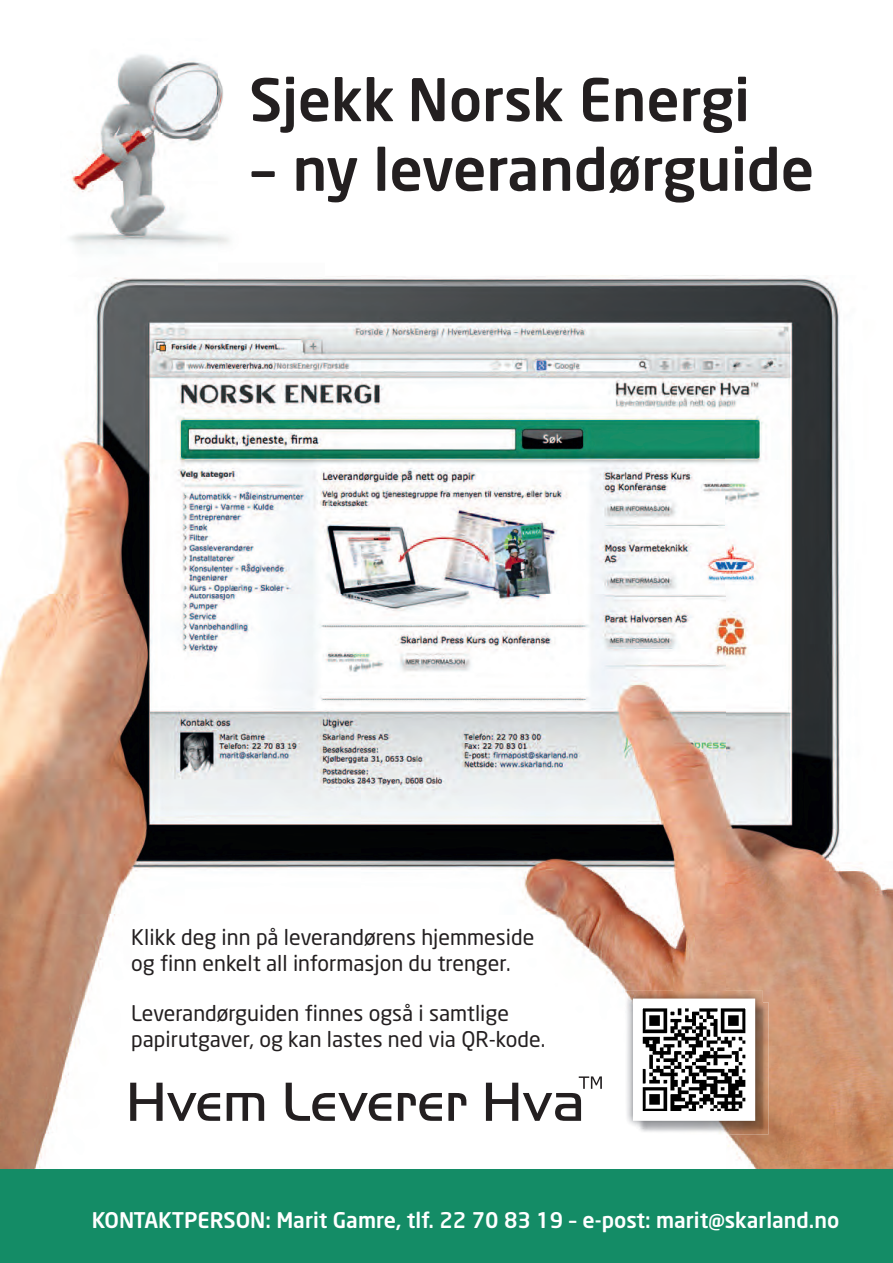
<style>
.page{position:relative;width:893px;height:1263px;background:#fff}
.page>*{position:absolute;margin:0;border:0;box-sizing:border-box;transform-origin:0 0}
.t1{font:500 58.05px "Neo Sans";color:#231f20;scale:1.18 1}
.t2{font:500 58.05px "Neo Sans";color:#231f20}
.t3{font:21.3px/25.7px "Neo Sans";color:#231f20}
.t4{font:500 21.3px "Neo Sans";color:#fff}
</style>
<div class="page">
<img style="left:1px;top:276px;width:724px;height:639px">
<img style="left:725px;top:276px;width:168px;height:893px">
<img style="left:1px;top:915px;width:672px;height:254px">
<img style="left:673px;top:915px;width:53px;height:76px">
<img style="left:725px;top:1134px;width:1px;height:35px">
<div style="left:1px;top:1169px;width:892px;height:94px;background:#148c66"></div>
<svg style="left:130px;top:1083px;width:90px;height:38px"></svg>
<svg style="left:227px;top:1093px;width:37px;height:28px"></svg>
<svg style="left:286px;top:1083px;width:105px;height:38px"></svg>
<svg style="left:398px;top:1093px;width:44px;height:28px"></svg>
<svg style="left:448px;top:1093px;width:18px;height:28px"></svg>
<svg style="left:486px;top:1076px;width:116px;height:45px"></svg>
<img style="left:60px;top:54px;width:265px;height:223px">
<img style="left:637px;top:1002px;width:132px;height:132px">
<img style="left:625px;top:991px;width:138px;height:137px">
<img style="left:637px;top:1002px;width:126px;height:126px">
<svg style="left:628px;top:994px;width:132px;height:132px"></svg>
<h1 class="t2" style="left:249px;top:77px;width:502px">Sjekk Norsk Energi</h1>
<h1 class="t1" style="left:249px;top:147px;width:480px">– ny leverandørguide</h1>
<p class="t3" style="left:131px;top:927px;width:405px">Klikk deg inn på leverandørens hjemmeside og finn enkelt all informasjon du trenger.</p>
<p class="t3" style="left:131px;top:1002px;width:415px">Leverandørguiden finnes også i samtlige papirutgaver, og kan lastes ned via QR-kode.</p>
<p class="t4" style="left:92px;top:1212px;width:749px">KONTAKTPERSON: Marit Gamre, tlf. 22 70 83 19 – e-post: marit@skarland.no</p>
</div>
